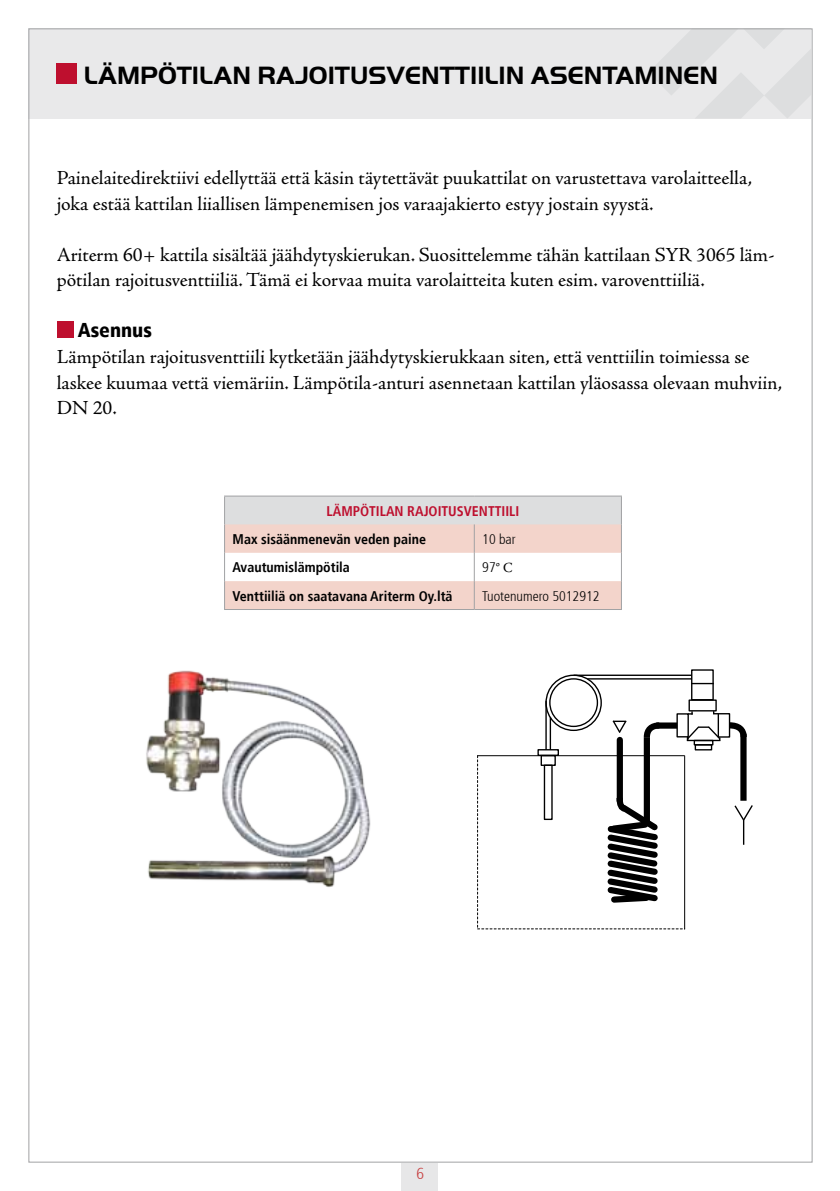
<style>
.page{position:relative;width:840px;height:1191px;background:#fff}
.page>*{position:absolute;margin:0;border:0;box-sizing:border-box;transform-origin:0 0}
.t1{font:700 26px "Handel Gothic LT";color:#000}
.t2{font:20px/25.6px "Adobe Jenson Pro";color:#000}
.t3{font:900 condensed 20px "Frutiger";color:#000}
.t4{font:300 condensed 16px "Frutiger";color:#c74041}
.t5{font:700 condensed 14px "Frutiger";color:#000}
.t6{font:700 condensed 14px "Frutiger";color:#be0f2e}
.t7{font:300 condensed 14px "Frutiger";color:#000}
.s1{font-family:"Adobe Jenson Pro";font-weight:400;font-stretch:normal}
</style>
<div class="page">
<div style="left:401px;top:1163px;width:37px;height:28px;background:#e7e7e8"></div>
<div style="left:28px;top:28px;width:782px;height:91px;background:#e9e9ea"></div>
<svg style="left:649px;top:30px;width:161px;height:88px"></svg>
<img style="left:146px;top:670px;width:225px;height:218px">
<svg style="left:734px;top:805px;width:19px;height:17px"></svg>
<hr style="left:742px;top:819px;width:2px;height:25px;background:#000">
<div style="left:655px;top:722px;width:21px;height:6px;background:#000"></div>
<div style="left:740px;top:733px;width:6px;height:67px;background:#000"></div>
<div style="left:616px;top:740px;width:6px;height:61px;background:#000"></div>
<div style="left:643px;top:737px;width:6px;height:87px;background:#000"></div>
<svg style="left:643px;top:722px;width:22px;height:21px"></svg>
<div style="left:537px;top:749px;width:21px;height:7px;border:1px solid #000"></div>
<hr style="left:545px;top:701px;width:1px;height:48px;background:#000">
<hr style="left:549px;top:717px;width:1px;height:32px;background:#000">
<hr style="left:573px;top:674px;width:118px;height:2px;background:#000">
<hr style="left:587px;top:678px;width:104px;height:1px;background:#000">
<div style="left:549px;top:678px;width:48px;height:49px;border:1px solid #000;border-radius:50%"></div>
<div style="left:545px;top:674px;width:56px;height:57px;border:1px solid #000;border-radius:50%"></div>
<div style="left:688px;top:699px;width:28px;height:12px;border:1px solid #000"></div>
<div style="left:676px;top:713px;width:12px;height:24px;border:1px solid #000"></div>
<div style="left:693px;top:740px;width:20px;height:5px;border:1px solid #000"></div>
<div style="left:694px;top:744px;width:17px;height:6px;border:1px solid #000"></div>
<div style="left:690px;top:669px;width:23px;height:31px;border:1px solid #000"></div>
<svg style="left:691px;top:683px;width:21px;height:1px"></svg>
<svg style="left:685px;top:711px;width:62px;height:32px"></svg>
<hr style="left:686px;top:740px;width:34px;height:1px;background:#000">
<svg style="left:612px;top:720px;width:15px;height:13px"></svg>
<hr style="left:684px;top:755px;width:1px;height:174px;background:#000">
<svg style="left:477px;top:755px;width:207px;height:174px"></svg>
<div style="left:57px;top:64px;width:20px;height:20px;background:#be0f2e"></div>
<div style="left:57px;top:321px;width:16px;height:16px;background:#be0f2e"></div>
<hr style="left:224px;top:495px;width:250px;height:1px;background:#a1a2a4">
<hr style="left:474px;top:495px;width:147px;height:1px;background:#a1a2a4">
<svg style="left:224px;top:496px;width:397px;height:113px"></svg>
<hr style="left:224px;top:609px;width:250px;height:1px;background:#a1a2a4">
<hr style="left:474px;top:609px;width:147px;height:1px;background:#a1a2a4">
<h1 class="t1" style="left:84px;top:61px;width:635px">LÄMPÖTILAN RAJOITUSVENTTIILIN ASENTAMINEN</h1>
<p class="t2" style="left:57px;top:166px;width:696px">Painelaitedirektiivi edellyttää että käsin täytettävät puukattilat on varustettava varolaitteella, joka estää kattilan liiallisen lämpenemisen jos varaajakierto estyy jostain syystä.</p>
<p class="t2" style="left:57px;top:242px;width:718px">Ariterm 60+ kattila sisältää jäähdytyskierukan. Suosittelemme tähän kattilaan SYR 3065 läm&shy;pötilan rajoitusventtiiliä. Tämä ei korvaa muita varolaitteita kuten esim. varoventtiiliä.</p>
<p class="t3" style="left:78px;top:318px;width:76px">Asennus</p>
<p class="t2" style="left:57px;top:344px;width:726px">Lämpötilan rajoitusventtiili kytketään jäähdytyskierukkaan siten, että venttiilin toimiessa se laskee kuumaa vettä viemäriin. Lämpötila-anturi asennetaan kattilan yläosassa olevaan muhviin,<br>DN 20.</p>
<p class="t6" style="left:326px;top:502px;width:194px">LÄMPÖTILAN RAJOITUSVENTTIILI</p>
<p class="t5" style="left:232px;top:531px;width:195px">Max sisäänmenevän veden paine</p>
<p class="t7" style="left:482px;top:531px;width:35px">10 bar</p>
<p class="t5" style="left:232px;top:559px;width:119px">Avautumislämpötila</p>
<p class="t7" style="left:482px;top:559px;width:32px">97<span class="s1">° C</span></p>
<p class="t5" style="left:232px;top:587px;width:221px">Venttiiliä on saatavana Ariterm Oy.ltä</p>
<p class="t7" style="left:482px;top:588px;width:119px">Tuotenumero 5012912</p>
<p class="t4" style="left:416px;top:1164px;width:9px">6</p>
</div>
